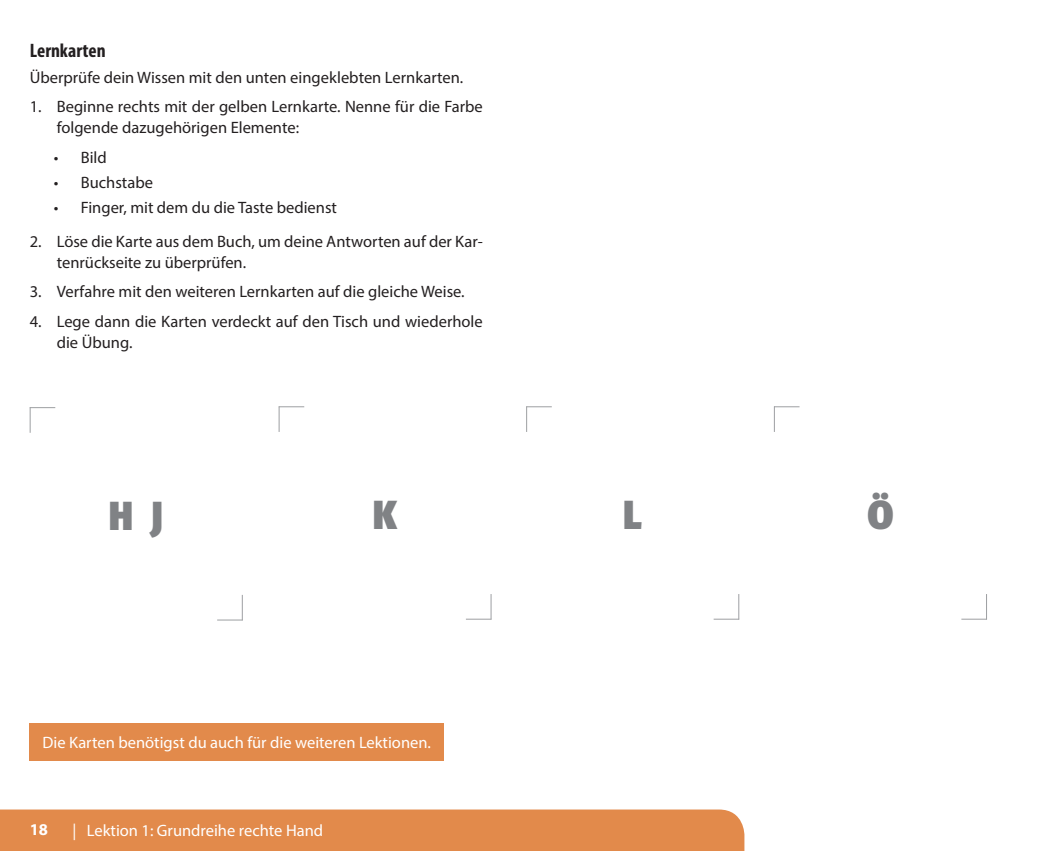
<style>
.page{position:relative;width:1064px;height:851px;background:#fff}
.page>*{position:absolute;margin:0;border:0;box-sizing:border-box;transform-origin:0 0}
.t1{font:900 40.5px "Meta Headline Pro";color:#808285}
.t2{font:700 condensed 19.5px "Myriad Pro";color:#231f20}
.t3{font:16.5px/21px "Myriad Pro";color:#231f20}
.t4{font:16.5px "Myriad Pro";color:#fff}
.t5{font:700 16.5px "Myriad Pro";color:#fff}
</style>
<div class="page">
<div style="left:0;top:809px;width:744px;height:41px;background:#e28a4b"></div>
<svg style="left:30px;top:407px;width:25px;height:26px"></svg>
<svg style="left:217px;top:595px;width:26px;height:25px"></svg>
<svg style="left:279px;top:406px;width:25px;height:26px"></svg>
<svg style="left:466px;top:594px;width:25px;height:25px"></svg>
<svg style="left:526px;top:406px;width:26px;height:26px"></svg>
<svg style="left:713px;top:594px;width:26px;height:25px"></svg>
<svg style="left:774px;top:406px;width:25px;height:26px"></svg>
<svg style="left:961px;top:594px;width:26px;height:25px"></svg>
<div style="left:30px;top:722px;width:414px;height:38px;background:#e28a4b"></div>
<p class="t2" style="left:30px;top:43px;width:77px">Lernkarten</p>
<p class="t3" style="left:30px;top:68px;width:435px">Überprüfe dein Wissen mit den unten eingeklebten Lernkarten.</p>
<p class="t3" style="left:57px;top:97px;width:427px;text-indent:-27px">1. Beginne rechts mit der gelben Lernkarte. Nenne für die Farbe folgende dazugehörigen Elemente:</p>
<p class="t3" style="left:54px;top:148px;width:55px">• Bild</p>
<p class="t3" style="left:54px;top:173px;width:101px">• Buchstabe</p>
<p class="t3" style="left:54px;top:198px;width:285px">• Finger, mit dem du die Taste bedienst</p>
<p class="t3" style="left:57px;top:232px;width:427px;text-indent:-27px">2. Löse die Karte aus dem Buch, um deine Antworten auf der Kar&shy;tenrückseite zu überprüfen.</p>
<p class="t3" style="left:30px;top:282px;width:436px">3. Verfahre mit den weiteren Lernkarten auf die gleiche Weise.</p>
<p class="t3" style="left:57px;top:312px;width:427px;text-indent:-27px">4. Lege dann die Karten verdeckt auf den Tisch und wiederhole die Übung.</p>
<h1 class="t1" style="left:109px;top:501px;width:56px">H J</h1>
<h1 class="t1" style="left:373px;top:500px;width:26px">K</h1>
<h1 class="t1" style="left:623px;top:500px;width:20px">L</h1>
<h1 class="t1" style="left:867px;top:500px;width:28px">Ö</h1>
<p class="t4" style="left:43px;top:736px;width:390px">Die Karten benötigst du auch für die weiteren Lektionen.</p>
<p class="t5" style="left:30px;top:823px;width:20px">18</p>
<p class="t4" style="left:72px;top:823px;width:252px">| Lektion 1: Grundreihe rechte Hand</p>
</div>
